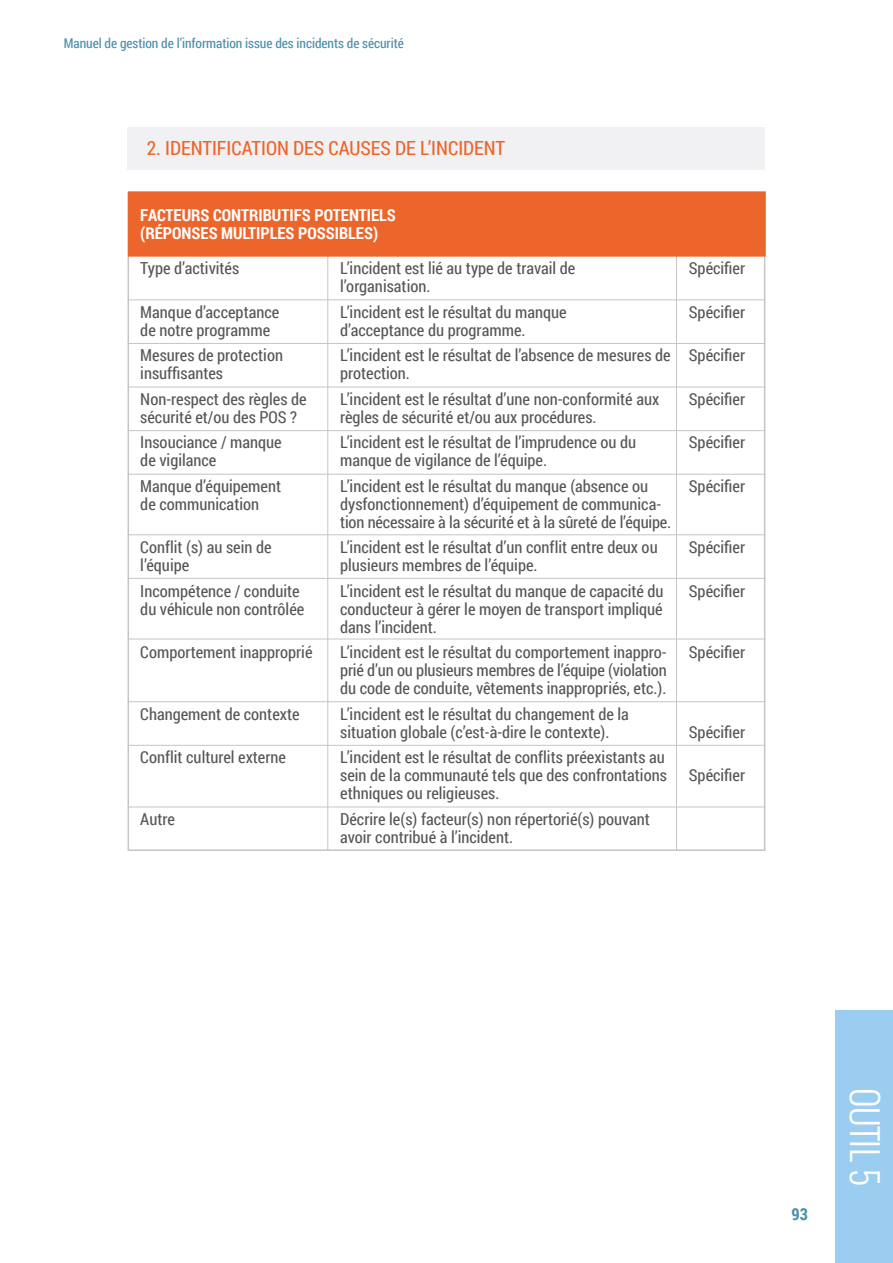
<style>
.page{position:relative;width:893px;height:1263px;background:#fff}
.page>*{position:absolute;margin:0;border:0;box-sizing:border-box;transform-origin:0 0}
.t1{font:300 36px "Oswald";color:#fff}
.t2{font:19.5px "Roboto Condensed";color:#ec652a}
.t3{font:16.5px/18px "Roboto Condensed";color:#575756}
.t4{font:700 16.5px/18px "Roboto Condensed";color:#fff}
.t5{font:700 16.5px "Roboto Condensed";color:#498dab}
.t6{font:13.5px "Roboto Condensed";letter-spacing:-.005em;color:#498dab}
</style>
<div class="page">
<hr style="left:327px;top:194px;width:1px;height:656px;background:#c5c5c8">
<hr style="left:676px;top:194px;width:1px;height:657px;background:#c5c5c8">
<div style="left:836px;top:1010px;width:57px;height:252px;background:#9acdf0"></div>
<div style="left:128px;top:128px;width:637px;height:42px;background:#f1f0f2"></div>
<div style="left:128px;top:191px;width:638px;height:66px;background:#ec652a;border:2px solid #ec652a"></div>
<hr style="left:128px;top:299px;width:637px;height:1px;background:#c5c5c8">
<hr style="left:128px;top:343px;width:637px;height:1px;background:#c5c5c8">
<hr style="left:128px;top:387px;width:637px;height:1px;background:#c5c5c8">
<hr style="left:128px;top:430px;width:637px;height:1px;background:#c5c5c8">
<hr style="left:128px;top:474px;width:637px;height:1px;background:#c5c5c8">
<hr style="left:128px;top:534px;width:637px;height:1px;background:#c5c5c8">
<hr style="left:128px;top:578px;width:637px;height:1px;background:#c5c5c8">
<hr style="left:128px;top:639px;width:637px;height:1px;background:#c5c5c8">
<hr style="left:128px;top:701px;width:637px;height:1px;background:#c5c5c8">
<hr style="left:128px;top:745px;width:637px;height:1px;background:#c5c5c8">
<hr style="left:128px;top:806px;width:637px;height:1px;background:#c5c5c8">
<p class="t6" style="left:64px;top:34px;width:342px">Manuel de gestion de l’information issue des incidents de sécurité</p>
<p class="t2" style="left:147px;top:135px;width:360px">2. IDENTIFICATION DES CAUSES DE L’INCIDENT</p>
<p class="t4" style="left:140px;top:205px;width:257px">FACTEURS CONTRIBUTIFS POTENTIELS (RÉPONSES MULTIPLES POSSIBLES)</p>
<p class="t3" style="left:140px;top:259px;width:100px">Type d’activités</p>
<p class="t3" style="left:140px;top:302px;width:141px">Manque d’acceptance de notre programme</p>
<p class="t3" style="left:140px;top:346px;width:144px">Mesures de protection insuffisantes</p>
<p class="t3" style="left:140px;top:389px;width:168px">Non-respect des règles de sécurité et/ou des POS ?</p>
<p class="t3" style="left:140px;top:433px;width:143px">Insouciance / manque de vigilance</p>
<p class="t3" style="left:140px;top:476px;width:142px">Manque d’équipement de communication</p>
<p class="t3" style="left:140px;top:538px;width:133px">Conflit (s) au sein de l’équipe</p>
<p class="t3" style="left:140px;top:581px;width:166px">Incompétence / conduite du véhicule non contrôlée</p>
<p class="t3" style="left:140px;top:643px;width:174px">Comportement inapproprié</p>
<p class="t3" style="left:140px;top:704px;width:161px">Changement de contexte</p>
<p class="t3" style="left:140px;top:748px;width:147px">Conflit culturel externe</p>
<p class="t3" style="left:140px;top:809px;width:36px">Autre</p>
<p class="t3" style="left:340px;top:259px;width:237px">L’incident est lié au type de travail de l’organisation.</p>
<p class="t3" style="left:340px;top:302px;width:228px">L’incident est le résultat du manque d’acceptance du programme.</p>
<p class="t3" style="left:340px;top:346px;width:332px">L’incident est le résultat de l’absence de mesures de protection.</p>
<p class="t3" style="left:340px;top:389px;width:321px">L’incident est le résultat d’une non-conformité aux règles de sécurité et/ou aux procédures.</p>
<p class="t3" style="left:340px;top:433px;width:298px">L’incident est le résultat de l’imprudence ou du manque de vigilance de l’équipe.</p>
<p class="t3" style="left:340px;top:476px;width:333px">L’incident est le résultat du manque (absence ou dysfonctionnement) d’équipement de communica&shy;tion nécessaire à la sécurité et à la sûreté de l’équipe.</p>
<p class="t3" style="left:340px;top:538px;width:319px">L’incident est le résultat d’un conflit entre deux ou plusieurs membres de l’équipe.</p>
<p class="t3" style="left:340px;top:581px;width:325px;text-align:justify">L’incident est le résultat du manque de capacité du conducteur à gérer le moyen de transport impliqué dans l’incident.</p>
<p class="t3" style="left:340px;top:643px;width:328px;text-align:justify">L’incident est le résultat du comportement inappro&shy;prié d’un ou plusieurs membres de l’équipe (violation du code de conduite, vêtements inappropriés, etc.).</p>
<p class="t3" style="left:340px;top:704px;width:290px">L’incident est le résultat du changement de la situation globale (c’est-à-dire le contexte).</p>
<p class="t3" style="left:340px;top:748px;width:328px">L’incident est le résultat de conflits préexistants au sein de la communauté tels que des confrontations ethniques ou religieuses.</p>
<p class="t3" style="left:340px;top:809px;width:311px">Décrire le(s) facteur(s) non répertorié(s) pouvant avoir contribué à l’incident.</p>
<p class="t3" style="left:689px;top:259px;width:58px">Spécifier</p>
<p class="t3" style="left:689px;top:302px;width:58px">Spécifier</p>
<p class="t3" style="left:689px;top:346px;width:58px">Spécifier</p>
<p class="t3" style="left:689px;top:389px;width:58px">Spécifier</p>
<p class="t3" style="left:689px;top:433px;width:58px">Spécifier</p>
<p class="t3" style="left:689px;top:476px;width:58px">Spécifier</p>
<p class="t3" style="left:689px;top:538px;width:58px">Spécifier</p>
<p class="t3" style="left:689px;top:581px;width:58px">Spécifier</p>
<p class="t3" style="left:689px;top:643px;width:58px">Spécifier</p>
<p class="t3" style="left:689px;top:722px;width:58px">Spécifier</p>
<p class="t3" style="left:689px;top:766px;width:58px">Spécifier</p>
<p class="t5" style="left:792px;top:1203px;width:18px">93</p>
<h1 class="t1" style="left:891px;top:1087px;width:99px;rotate:90deg">OUTIL 5</h1>
</div>
